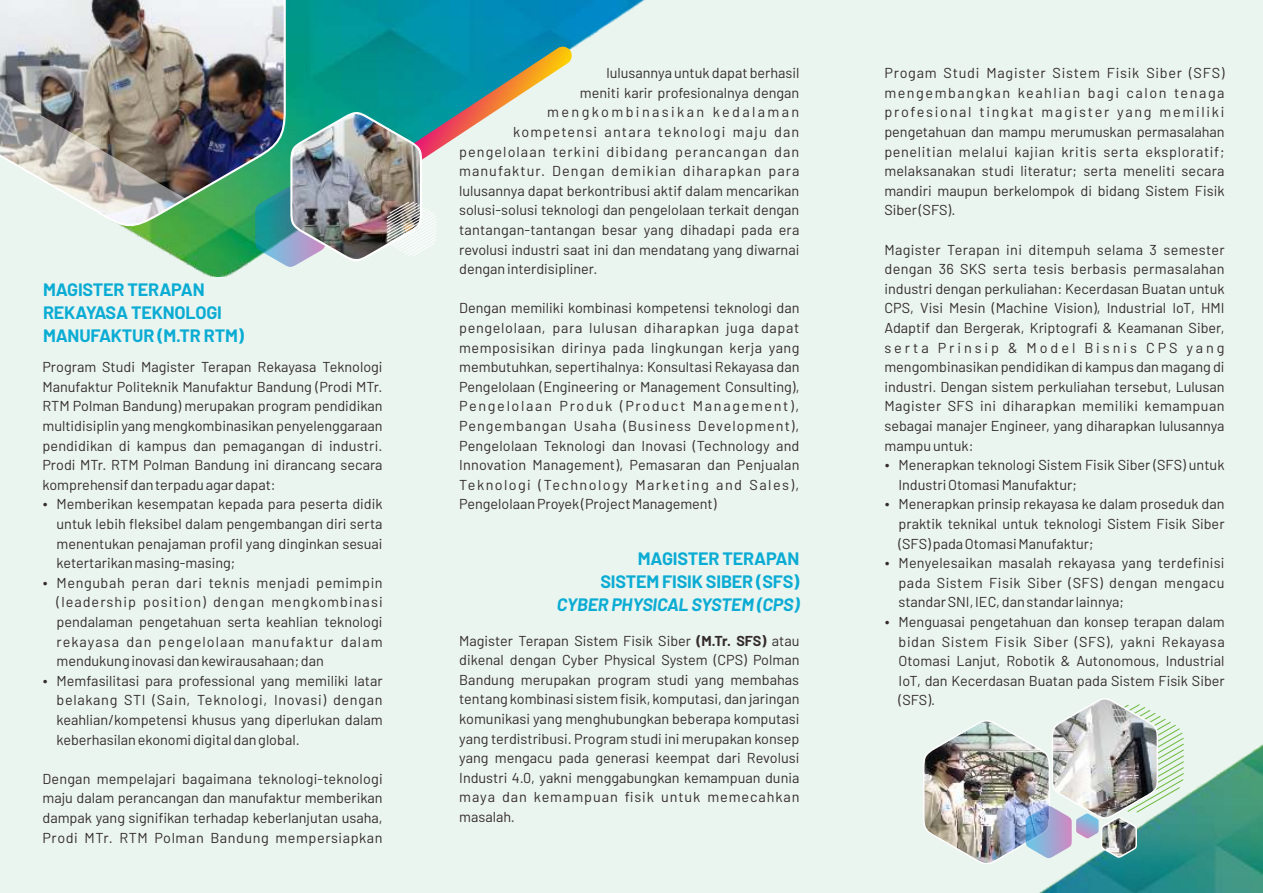
<style>
.page{position:relative;width:1263px;height:893px;background:#fff}
.page>*{position:absolute;margin:0;border:0;box-sizing:border-box;transform-origin:0 0}
.t1{font:700 18px/23.2px "Barlow";letter-spacing:-.01em;color:#0bacd4}
.t2{font:italic 700 18px "Barlow";letter-spacing:-.01em;color:#0bacd4}
.t3{font:14.4px/19.6px "Barlow";color:#332c2b;text-align:justify}
.t4{font:14.4px "Barlow";letter-spacing:.075em;color:#332c2b}
.t5{font:14.4px "Barlow";letter-spacing:.07em;color:#332c2b}
.t6{font:14.4px "Barlow";letter-spacing:.085em;color:#332c2b}
.t7{font:14.4px "Barlow";letter-spacing:.165em;color:#332c2b}
.s1{font-weight:700}
</style>
<div class="page">
<div style="left:0;top:0;width:842px;height:893px;background:#ebf5f0"></div>
<img style="left:0;top:0;width:775px;height:277px">
<img style="left:0;top:0;width:287px;height:231px">
<img style="left:255px;top:45px;width:318px;height:222px">
<div style="left:842px;top:0;width:421px;height:893px;background:#ebf5f0"></div>
<img style="left:1039px;top:744px;width:224px;height:149px">
<img style="left:923px;top:698px;width:284px;height:169px">
<svg style="left:43px;top:680px;width:4px;height:3px"></svg>
<svg style="left:43px;top:503px;width:4px;height:4px"></svg>
<p class="t1" style="left:43px;top:277px;width:202px">MAGISTER TERAPAN<br>REKAYASA TEKNOLOGI<br>MANUFAKTUR (M.TR RTM)</p>
<p class="t3" style="left:42px;top:357px;width:342px">Program Studi Magister Terapan Rekayasa Teknologi Manufaktur Politeknik Manufaktur Bandung (Prodi MTr.<br>RTM Polman Bandung) merupakan program pendidikan multidisiplin yang mengkombinasikan penyelenggaraan pendidikan di kampus dan pemagangan di industri.<br>Prodi MTr. RTM Polman Bandung ini dirancang secara komprehensif dan terpadu agar dapat:</p>
<p class="t3" style="left:57px;top:494px;width:328px">Memberikan kesempatan kepada para peserta didik untuk lebih fleksibel dalam pengembangan diri serta menentukan penajaman profil yang dinginkan sesuai ketertarikan masing-masing;</p>
<p class="t3" style="left:57px;top:572px;width:328px;text-align:left">Mengubah peran dari teknis menjadi pemimpin (leadership position) dengan mengkombinasi pendalaman pengetahuan serta keahlian teknologi rekayasa dan pengelolaan manufaktur dalam mendukung inovasi dan kewirausahaan; dan Memfasilitasi para professional yang memiliki latar belakang STI (Sain, Teknologi, Inovasi) dengan keahlian/kompetensi khusus yang diperlukan dalam keberhasilan ekonomi digital dan global.</p>
<p class="t3" style="left:42px;top:768px;width:342px">Dengan mempelajari bagaimana teknologi-teknologi maju dalam perancangan dan manufaktur memberikan dampak yang signifikan terhadap keberlanjutan usaha, Prodi MTr. RTM Polman Bandung mempersiapkan</p>
<p class="t3" style="left:606px;top:63px;width:194px">lulusannya untuk dapat berhasil</p>
<p class="t3" style="left:580px;top:82px;width:221px">meniti karir profesionalnya dengan</p>
<p class="t7" style="left:547px;top:103px;width:254px">mengkombinasikan kedalaman</p>
<p class="t6" style="left:513px;top:123px;width:288px">kompetensi antara teknologi maju dan</p>
<p class="t4" style="left:459px;top:142px;width:342px">pengelolaan terkini dibidang perancangan dan</p>
<p class="t5" style="left:459px;top:162px;width:342px">manufaktur. Dengan demikian diharapkan para</p>
<p class="t3" style="left:459px;top:180px;width:342px">lulusannya dapat berkontribusi aktif dalam mencarikan</p>
<p class="t3" style="left:459px;top:200px;width:342px">solusi-solusi teknologi dan pengelolaan terkait dengan</p>
<p class="t3" style="left:459px;top:219px;width:342px">tantangan-tantangan besar yang dihadapi pada era</p>
<p class="t3" style="left:459px;top:239px;width:342px">revolusi industri saat ini dan mendatang yang diwarnai</p>
<p class="t3" style="left:459px;top:259px;width:140px">dengan interdisipliner.</p>
<p class="t3" style="left:459px;top:298px;width:342px">Dengan memiliki kombinasi kompetensi teknologi dan pengelolaan, para lulusan diharapkan juga dapat memposisikan dirinya pada lingkungan kerja yang membutuhkan, sepertihalnya: Konsultasi Rekayasa dan Pengelolaan (Engineering or Management Consulting), Pengelolaan Produk (Product Management), Pengembangan Usaha (Business Development), Pengelolaan Teknologi dan Inovasi (Technology and Innovation Management), Pemasaran dan Penjualan Teknologi (Technology Marketing and Sales), Pengelolaan Proyek (Project Management)</p>
<p class="t1" style="left:600px;top:546px;width:201px;text-align:right">MAGISTER TERAPAN<br>SISTEM FISIK SIBER (SFS)</p>
<p class="t2" style="left:557px;top:593px;width:244px">CYBER PHYSICAL SYSTEM (CPS)</p>
<p class="t3" style="left:459px;top:630px;width:342px">Magister Terapan Sistem Fisik Siber <span class="s1">(M.Tr. SFS)</span> atau dikenal dengan Cyber Physical System (CPS) Polman Bandung merupakan program studi yang membahas tentang kombinasi sistem fisik, komputasi, dan jaringan komunikasi yang menghubungkan beberapa komputasi yang terdistribusi. Program studi ini merupakan konsep yang mengacu pada generasi keempat dari Revolusi Industri 4.0, yakni menggabungkan kemampuan dunia maya dan kemampuan fisik untuk memecahkan masalah.</p>
<p class="t3" style="left:884px;top:63px;width:342px">Progam Studi Magister Sistem Fisik Siber (SFS) mengembangkan keahlian bagi calon tenaga profesional tingkat magister yang memiliki pengetahuan dan mampu merumuskan permasalahan penelitian melalui kajian kritis serta eksploratif; melaksanakan studi literatur; serta meneliti secara mandiri maupun berkelompok di bidang Sistem Fisik Siber (SFS).</p>
<p class="t3" style="left:884px;top:239px;width:342px">Magister Terapan ini ditempuh selama 3 semester dengan 36 SKS serta tesis berbasis permasalahan industri dengan perkuliahan: Kecerdasan Buatan untuk CPS, Visi Mesin (Machine Vision), Industrial IoT, HMI Adaptif dan Bergerak, Kriptografi &amp; Keamanan Siber, serta Prinsip &amp; Model Bisnis CPS yang mengombinasikan pendidikan di kampus dan magang di industri. Dengan sistem perkuliahan tersebut, Lulusan Magister SFS ini diharapkan memiliki kemampuan sebagai manajer Engineer, yang diharapkan lulusannya mampu untuk:</p>
<p class="t3" style="left:898px;top:455px;width:328px">Menerapkan teknologi Sistem Fisik Siber (SFS) untuk<br>Industri Otomasi Manufaktur;</p>
<p class="t3" style="left:898px;top:494px;width:328px">Menerapkan prinsip rekayasa ke dalam proseduk dan praktik teknikal untuk teknologi Sistem Fisik Siber (SFS) pada Otomasi Manufaktur;</p>
<p class="t3" style="left:898px;top:553px;width:328px">Menyelesaikan masalah rekayasa yang terdefinisi pada Sistem Fisik Siber (SFS) dengan mengacu standar SNI, IEC, dan standar lainnya;</p>
<p class="t3" style="left:898px;top:611px;width:328px">Menguasai pengetahuan dan konsep terapan dalam bidan Sistem Fisik Siber (SFS), yakni Rekayasa Otomasi Lanjut, Robotik &amp; Autonomous, Industrial IoT, dan Kecerdasan Buatan pada Sistem Fisik Siber (SFS).</p>
</div>
